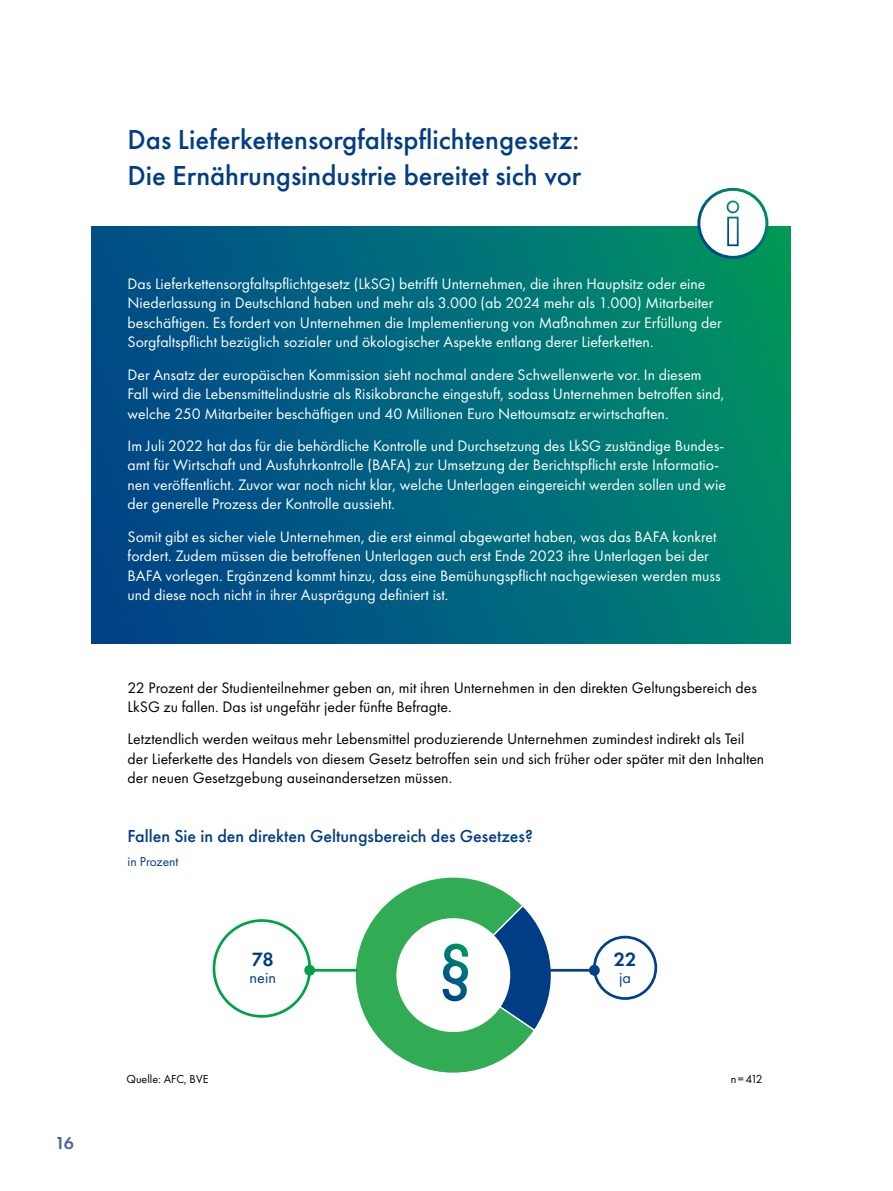
<style>
.page{position:relative;width:893px;height:1191px;background:#fff}
.page>*{position:absolute;margin:0;border:0;box-sizing:border-box;transform-origin:0 0}
.t1{font:500 28.5px/36px "Futura PT";color:#003d85}
.t2{font:600 19.95px "Futura PT";color:#003d85}
.t3{font:500 18px "Futura PT";color:#003d85}
.t4{font:600 18px "Futura PT";color:#5268a3}
.t5{font:16.2px "Futura PT";color:#003d85}
.t6{font:15.75px/19.5px "Futura PT";color:#fff}
.t7{font:15.75px/19.5px "Futura PT";color:#000}
.t8{font:13.5px "Futura PT";color:#003d85}
.t9{font:12px "Futura PT";color:#000}
</style>
<div class="page">
<svg style="left:91px;top:227px;width:700px;height:416px;background:#00687a"></svg>
<div style="left:699px;top:189px;width:68px;height:68px;background:#fff;border-radius:50%"></div>
<div style="left:697px;top:188px;width:71px;height:71px;border:3px solid #fff;border-radius:50%"></div>
<svg style="left:726px;top:200px;width:14px;height:47px"></svg>
<svg style="left:342px;top:877px;width:191px;height:196px"></svg>
<div style="left:396px;top:918px;width:114px;height:114px;background:#fff;border-radius:50%"></div>
<svg style="left:443px;top:903px;width:118px;height:129px"></svg>
<div style="left:213px;top:919px;width:98px;height:98px;border:3px solid #00a344;border-radius:50%"></div>
<hr style="left:310px;top:969px;width:47px;height:2px;background:#00a344">
<div style="left:304px;top:965px;width:11px;height:10px;background:#00a344;border-radius:50%"></div>
<div style="left:593px;top:935px;width:64px;height:64px;border:3px solid #004188;border-radius:50%"></div>
<hr style="left:547px;top:969px;width:47px;height:2px;background:#004188">
<div style="left:589px;top:965px;width:11px;height:10px;background:#004188;border-radius:50%"></div>
<p class="t4" style="left:55px;top:1132px;width:20px">16</p>
<h1 class="t1" style="left:128px;top:122px;width:455px">Das Lieferkettensorgfaltspflichtengesetz:<br>Die Ernährungsindustrie bereitet sich vor</h1>
<p class="t6" style="left:128px;top:274px;width:596px">Das Lieferkettensorgfaltspflichtgesetz (LkSG) betrifft Unternehmen, die ihren Hauptsitz oder eine Niederlassung in Deutschland haben und mehr als 3.000 (ab 2024 mehr als 1.000) Mitarbeiter beschäftigen. Es fordert von Unternehmen die Implementierung von Maßnahmen zur Erfüllung der Sorgfaltspflicht bezüglich sozialer und ökologischer Aspekte entlang derer Lieferketten.</p>
<p class="t6" style="left:128px;top:364px;width:598px">Der Ansatz der europäischen Kommission sieht nochmal andere Schwellenwerte vor. In diesem<br>Fall wird die Lebensmittelindustrie als Risikobranche eingestuft, sodass Unternehmen betroffen sind, welche 250 Mitarbeiter beschäftigen und 40 Millionen Euro Nettoumsatz erwirtschaften.</p>
<p class="t6" style="left:128px;top:436px;width:600px">Im Juli 2022 hat das für die behördliche Kontrolle und Durchsetzung des LkSG zuständige Bundes&shy;amt für Wirtschaft und Ausfuhrkontrolle (BAFA) zur Umsetzung der Berichtspflicht erste Informatio&shy;nen veröffentlicht. Zuvor war noch nicht klar, welche Unterlagen eingereicht werden sollen und wie der generelle Prozess der Kontrolle aussieht.</p>
<p class="t6" style="left:128px;top:526px;width:595px">Somit gibt es sicher viele Unternehmen, die erst einmal abgewartet haben, was das BAFA konkret fordert. Zudem müssen die betroffenen Unterlagen auch erst Ende 2023 ihre Unterlagen bei der BAFA vorlegen. Ergänzend kommt hinzu, dass eine Bemühungspflicht nachgewiesen werden muss und diese noch nicht in ihrer Ausprägung definiert ist.</p>
<p class="t7" style="left:128px;top:677px;width:631px">22 Prozent der Studienteilnehmer geben an, mit ihren Unternehmen in den direkten Geltungsbereich des<br>LkSG zu fallen. Das ist ungefähr jeder fünfte Befragte.</p>
<p class="t7" style="left:128px;top:729px;width:638px">Letztendlich werden weitaus mehr Lebensmittel produzierende Unternehmen zumindest indirekt als Teil der Lieferkette des Handels von diesem Gesetz betroffen sein und sich früher oder später mit den Inhalten der neuen Gesetzgebung auseinandersetzen müssen.</p>
<p class="t3" style="left:128px;top:825px;width:407px">Fallen Sie in den direkten Geltungsbereich des Gesetzes?</p>
<p class="t8" style="left:128px;top:853px;width:52px">in Prozent</p>
<p class="t2" style="left:252px;top:947px;width:23px">78</p>
<p class="t5" style="left:250px;top:967px;width:28px">nein</p>
<p class="t2" style="left:614px;top:947px;width:24px">22</p>
<p class="t5" style="left:619px;top:967px;width:13px">ja</p>
<p class="t9" style="left:126px;top:1072px;width:83px">Quelle: AFC, BVE</p>
<p class="t9" style="left:731px;top:1072px;width:34px">n =412</p>
</div>
